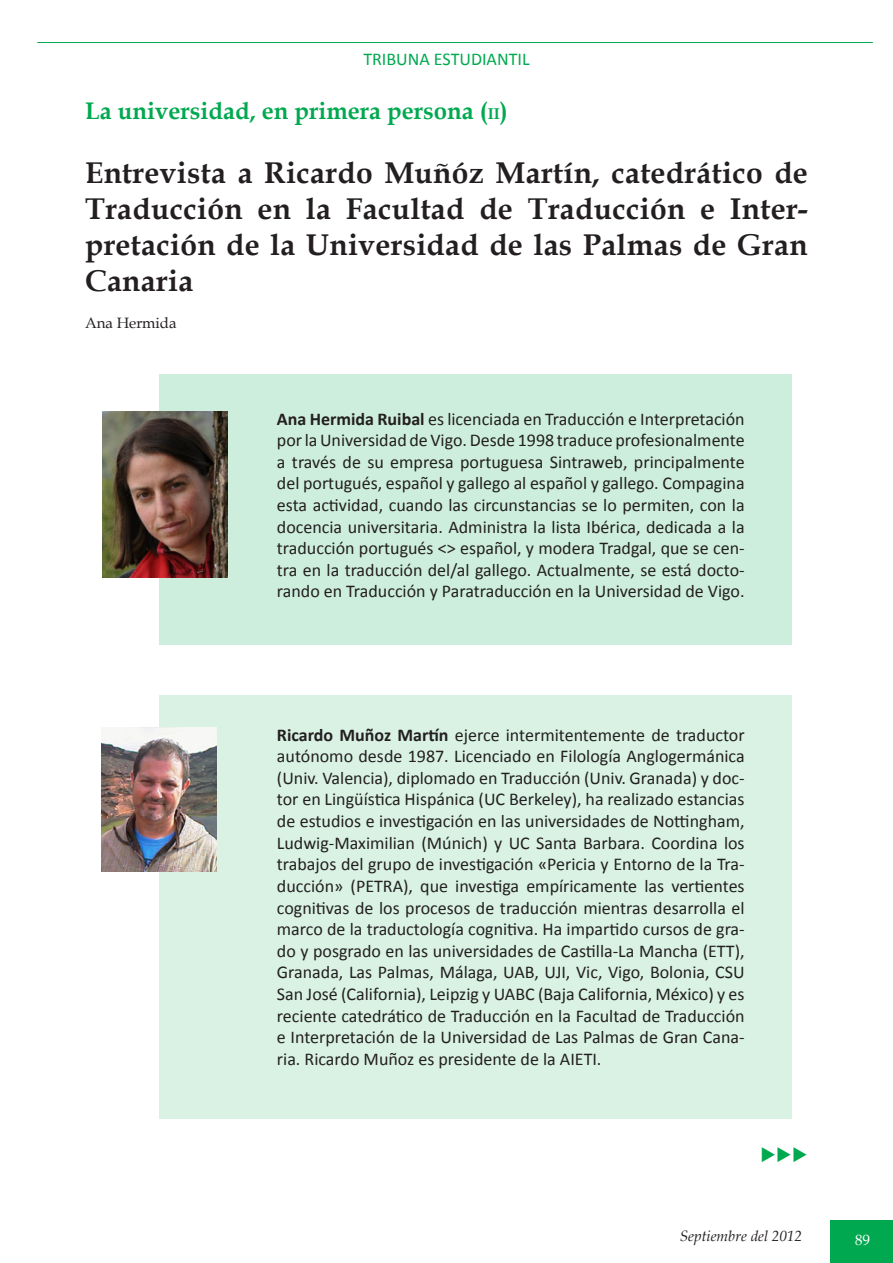
<style>
.page{position:relative;width:893px;height:1263px;background:#fff}
.page>*{position:absolute;margin:0;border:0;box-sizing:border-box;transform-origin:0 0}
.Título{font:700 30px/36px "Book Antiqua";letter-spacing:.01em;color:#231f20;text-align:justify}
.Subsección{font:700 24px "Book Antiqua";color:#00a94f}
.Biografías{font:18px/21.6px "Calibri";color:#231f20;text-align:justify}
.t1{font:18px "Calibri";color:#00a94f}
.Entradilla{font:18px "Wingdings 3";color:#00a94f}
.t2{font:italic 15px "Book Antiqua";color:#231f20}
.Autor{font:15px "Book Antiqua";color:#231f20}
.t3{font:15px "Book Antiqua";color:#fff}
.s1{font-family:"Book Antiqua Bold SC650";font-weight:400}
.s2{font-family:"Book Antiqua Bold SC650";font-weight:400;font-size:15.6px}
.s3{font-weight:700}
</style>
<div class="page">
<div style="left:831px;top:1220px;width:62px;height:43px;background:#00a94f"></div>
<hr style="left:37px;top:42px;width:836px;height:1px;background:#00a94f">
<div style="left:159px;top:695px;width:633px;height:423px;background:#d9f2e4"></div>
<div style="left:159px;top:374px;width:633px;height:270px;background:#cdeedc"></div>
<img style="left:103px;top:411px;width:124px;height:167px">
<img style="left:101px;top:727px;width:115px;height:144px">
<p class="t1" style="left:363px;top:48px;width:168px">TRIBUNA ESTUDIANTIL</p>
<p class="Subsección" style="left:85px;top:95px;width:424px">La universidad, en primera persona <span class="s1">(</span><span class="s2">ii</span><span class="s1">)</span></p>
<p class="Título" style="left:85px;top:155px;width:724px">Entrevista a Ricardo Muñóz Martín, catedrático de Traducción en la Facultad de Traducción e Inter&shy;pretación de la Universidad de las Palmas de Gran Canaria</p>
<p class="Autor" style="left:85px;top:312px;width:93px">Ana Hermida</p>
<p class="Biografías" style="left:277px;top:407px;width:469px"><span class="s3">Ana Hermida Ruibal</span> es licenciada en Traducción e Interpretación por la Universidad de Vigo. Desde 1998 traduce profesionalmente a través de su empresa portuguesa Sintraweb, principalmente del portugués, español y gallego al español y gallego. Compagina esta actividad, cuando las circunstancias se lo permiten, con la docencia universitaria. Administra la lista Ibérica, dedicada a la traducción portugués &lt;&gt; español, y modera Tradgal, que se cen&shy;tra en la traducción del/al gallego. Actualmente, se está docto&shy;rando en Traducción y Paratraducción en la Universidad de Vigo.</p>
<p class="Biografías" style="left:277px;top:723px;width:469px"><span class="s3">Ricardo Muñoz Martín</span> ejerce intermitentemente de traductor autónomo desde 1987. Licenciado en Filología Anglogermánica (Univ. Valencia), diplomado en Traducción (Univ. Granada) y doc&shy;tor en Lingüística Hispánica (UC Berkeley), ha realizado estancias de estudios e investigación en las universidades de Nottingham, Ludwig-Maximilian (Múnich) y UC Santa Barbara. Coordina los trabajos del grupo de investigación «Pericia y Entorno de la Tra&shy;ducción» (PETRA), que investiga empíricamente las vertientes cognitivas de los procesos de traducción mientras desarrolla el marco de la traductología cognitiva. Ha impartido cursos de gra&shy;do y posgrado en las universidades de Castilla-La Mancha (ETT), Granada, Las Palmas, Málaga, UAB, UJI, Vic, Vigo, Bolonia, CSU San José (California), Leipzig y UABC (Baja California, México) y es reciente catedrático de Traducción en la Facultad de Traducción e Interpretación de la Universidad de Las Palmas de Gran Cana&shy;ria. Ricardo Muñoz es presidente de la AIETI.</p>
<p class="Entradilla" style="left:760px;top:1144px;width:49px">◆◆◆</p>
<p class="t2" style="left:680px;top:1225px;width:123px">Septiembre del 2012</p>
<p class="t3" style="left:855px;top:1229px;width:16px">89</p>
</div>
